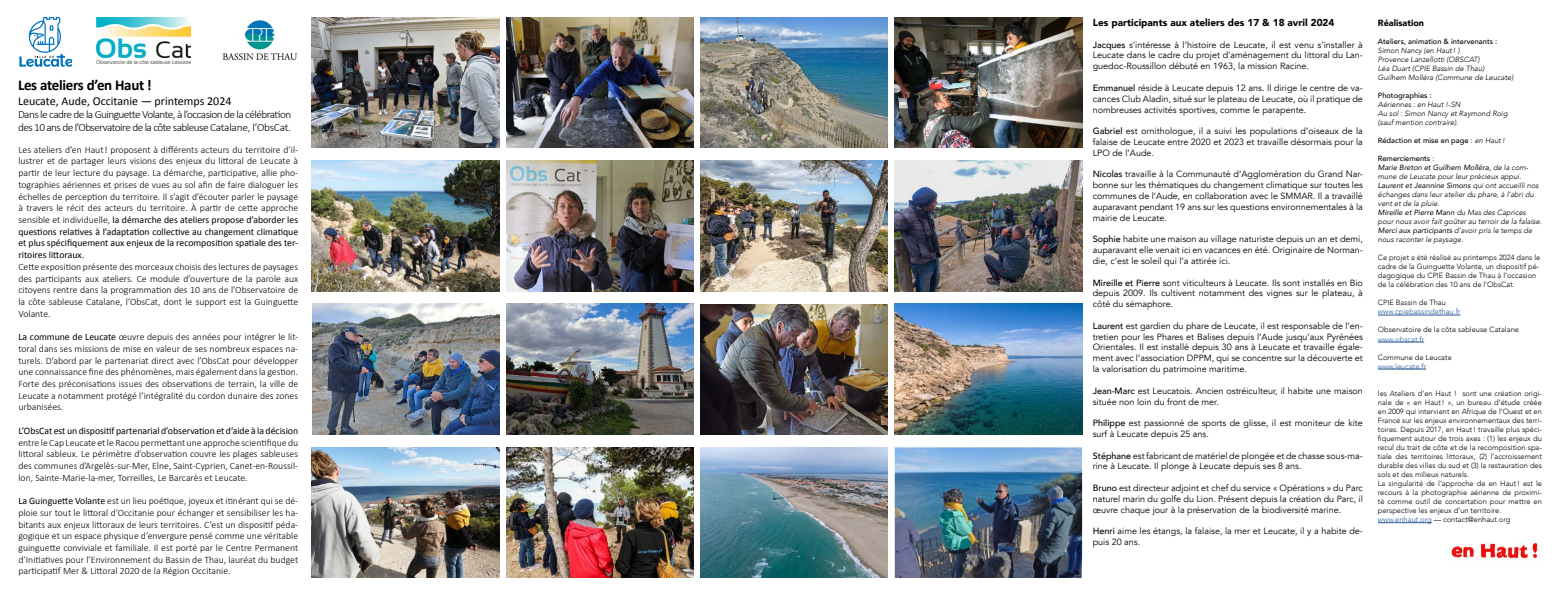
<style>
.page{position:relative;width:1560px;height:596px;background:#fff}
.page>*{position:absolute;margin:0;border:0;box-sizing:border-box;transform-origin:0 0}
.t1{font:700 15px "Calibri";letter-spacing:-.02em;color:#000}
.t2{font:12px "Calibri";color:#000}
.t3{font:300 11px/13.2px "Calibri";letter-spacing:-.05em;color:#000}
.t4{font:900 10px "Avenir";color:#000}
.t5{font:300 9.75px/11.7px "Calibri";color:#000;text-align:justify}
.t6{font:9.75px "Calibri";color:#000}
.t7{font:9px/10.8px "Avenir";color:#000;text-align:justify}
.t8{font:900 9px "Avenir";color:#000}
.t9{font:300 7.5px/9px "Avenir";color:#000}
.t10{font:italic 300 7.5px/9px "Avenir";color:#000}
.t11{font:500 7.5px "Avenir";color:#000}
.t12{font:300 7.5px "Avenir";color:#275b9b}
.s1{font-weight:400}
.s2{font-weight:500}
.s3{font-weight:300;font-style:italic}
.s4{font-weight:500;font-style:normal}
.s5{font-weight:400;font-style:normal}
.s6{color:#275b9b}
</style>
<div class="page">
<img style="left:506px;top:17px;width:187px;height:131px">
<img style="left:700px;top:17px;width:187px;height:131px">
<img style="left:894px;top:17px;width:187px;height:131px">
<img style="left:506px;top:160px;width:187px;height:131px">
<img style="left:700px;top:160px;width:187px;height:131px">
<img style="left:312px;top:17px;width:187px;height:130px">
<img style="left:701px;top:304px;width:186px;height:130px">
<img style="left:894px;top:447px;width:187px;height:130px">
<img style="left:700px;top:447px;width:187px;height:130px">
<img style="left:894px;top:160px;width:187px;height:131px">
<img style="left:312px;top:160px;width:187px;height:131px">
<img style="left:312px;top:447px;width:187px;height:130px">
<img style="left:894px;top:304px;width:187px;height:130px">
<img style="left:312px;top:304px;width:187px;height:130px">
<img style="left:506px;top:304px;width:187px;height:130px">
<img style="left:506px;top:447px;width:187px;height:130px">
<hr style="left:1377px;top:314px;width:83px;height:1px;background:#275b9b">
<hr style="left:1377px;top:341px;width:46px;height:1px;background:#275b9b">
<hr style="left:1377px;top:368px;width:48px;height:1px;background:#275b9b">
<img style="left:222px;top:20px;width:75px;height:40px">
<img style="left:97px;top:17px;width:93px;height:47px">
<svg style="left:19px;top:17px;width:53px;height:50px"></svg>
<img style="left:1451px;top:538px;width:87px;height:22px">
<hr style="left:1377px;top:522px;width:54px;height:1px;background:#275b9b">
<h1 class="t1" style="left:18px;top:75px;width:135px">Les ateliers d’en Haut !</h1>
<p class="t2" style="left:18px;top:92px;width:215px">Leucate, Aude, Occitanie — printemps 2024</p>
<p class="t3" style="left:18px;top:108px;width:275px">Dans le cadre de la Guinguette Volante, à l’occasion de la célébration des 10 ans de l’Observatoire de la côte sableuse Catalane, l’ObsCat.</p>
<p class="t5" style="left:18px;top:143px;width:281px">Les ateliers d’en Haut ! proposent à différents acteurs du territoire d’il&shy;lustrer et de partager leurs visions des enjeux du littoral de Leucate à partir de leur lecture du paysage. La démarche, participative, allie pho&shy;tographies aériennes et prises de vues au sol afin de faire dialoguer les échelles de perception du territoire. Il s’agit d’écouter parler le paysage à travers le récit des acteurs du territoire. À partir de cette approche sensible et individuelle, <span class="s1">la démarche des ateliers propose d’aborder les questions relatives à l’adaptation collective au changement climatique et plus spécifiquement aux enjeux de la recomposition spatiale des ter&shy;ritoires littoraux.</span></p>
<p class="t5" style="left:18px;top:260px;width:281px">Cette exposition présente des morceaux choisis des lectures de paysages des participants aux ateliers. Ce module d’ouverture de la parole aux citoyens rentre dans la programmation des 10 ans de l’Observatoire de la côte sableuse Catalane, l’ObsCat, dont le support est la Guinguette Volante.</p>
<p class="t5" style="left:18px;top:331px;width:281px"><span class="s1">La commune de Leucate</span> œuvre depuis des années pour intégrer le lit&shy;toral dans ses missions de mise en valeur de ses nombreux espaces na&shy;turels. D’abord par le partenariat direct avec l’ObsCat pour développer une connaissance fine des phénomènes, mais également dans la gestion.<br>Forte des préconisations issues des observations de terrain, la ville de Leucate a notamment protégé l’intégralité du cordon dunaire des zones urbanisées.</p>
<p class="t6" style="left:18px;top:423px;width:281px">L’ObsCat est un dispositif partenarial d’observation et d’aide à la décision</p>
<p class="t5" style="left:18px;top:436px;width:281px">entre le Cap Leucate et le Racou permettant une approche scientifique du littoral sableux. Le périmètre d’observation couvre les plages sableuses des communes d’Argelès-sur-Mer, Elne, Saint-Cyprien, Canet-en-Roussil&shy;lon, Sainte-Marie-la-mer, Torreilles, Le Barcarès et Leucate.</p>
<p class="t5" style="left:18px;top:494px;width:281px"><span class="s1">La Guinguette Volante</span> est un lieu poétique, joyeux et itinérant qui se dé&shy;ploie sur tout le littoral d’Occitanie pour échanger et sensibiliser les ha&shy;bitants aux enjeux littoraux de leurs territoires. C’est un dispositif péda&shy;gogique et un espace physique d’envergure pensé comme une véritable guinguette conviviale et familiale. Il est porté par le Centre Permanent d’Initiatives pour l’Environnement du Bassin de Thau, lauréat du budget participatif Mer &amp; Littoral 2020 de la Région Occitanie.</p>
<p class="t4" style="left:1092px;top:14px;width:243px">Les participants aux ateliers des 17 &amp; 18 avril 2024</p>
<p class="t7" style="left:1092px;top:39px;width:271px"><span class="s2">Jacques</span> s’intéresse à l’histoire de Leucate, il est venu s’installer à Leucate dans le cadre du projet d’aménagement du littoral du Lan&shy;guedoc-Roussillon débuté en 1963, la mission Racine.</p>
<p class="t7" style="left:1092px;top:82px;width:272px"><span class="s2">Emmanuel</span> réside à Leucate depuis 12 ans. Il dirige le centre de va&shy;cances Club Aladin, situé sur le plateau de Leucate, où il pratique de nombreuses activités sportives, comme le parapente.</p>
<p class="t7" style="left:1092px;top:126px;width:272px"><span class="s2">Gabriel</span> est ornithologue, il a suivi les populations d’oiseaux de la falaise de Leucate entre 2020 et 2023 et travaille désormais pour la LPO de l’Aude.</p>
<p class="t7" style="left:1092px;top:169px;width:272px"><span class="s2">Nicolas</span> travaille à la Communauté d’Agglomération du Grand Nar&shy;bonne sur les thématiques du changement climatique sur toutes les communes de l’Aude, en collaboration avec le SMMAR. Il a travaillé auparavant pendant 19 ans sur les questions environnementales à la mairie de Leucate.</p>
<p class="t7" style="left:1092px;top:234px;width:272px"><span class="s2">Sophie</span> habite une maison au village naturiste depuis un an et demi, auparavant elle venait ici en vacances en été. Originaire de Norman&shy;die, c’est le soleil qui l’a attirée ici.</p>
<p class="t7" style="left:1092px;top:277px;width:272px"><span class="s2">Mireille et Pierre</span> sont viticulteurs à Leucate. Ils sont installés en Bio depuis 2009. Ils cultivent notamment des vignes sur le plateau, à côté du sémaphore.</p>
<p class="t7" style="left:1092px;top:320px;width:272px"><span class="s2">Laurent</span> est gardien du phare de Leucate, il est responsable de l’en&shy;tretien pour les Phares et Balises depuis l’Aude jusqu’aux Pyrénées Orientales. Il est installé depuis 30 ans à Leucate et travaille égale&shy;ment avec l’association DPPM, qui se concentre sur la découverte et la valorisation du patrimoine maritime.</p>
<p class="t7" style="left:1092px;top:385px;width:272px"><span class="s2">Jean-Marc</span> est Leucatois. Ancien ostréiculteur, il habite une maison située non loin du front de mer.</p>
<p class="t7" style="left:1092px;top:417px;width:271px"><span class="s2">Philippe</span> est passionné de sports de glisse, il est moniteur de kite surf à Leucate depuis 25 ans.</p>
<p class="t7" style="left:1092px;top:450px;width:272px"><span class="s2">Stéphane</span> est fabricant de matériel de plongée et de chasse sous-ma&shy;rine à Leucate. Il plonge à Leucate depuis ses 8 ans.</p>
<p class="t7" style="left:1092px;top:482px;width:272px"><span class="s2">Bruno</span> est directeur adjoint et chef du service « Opérations » du Parc naturel marin du golfe du Lion. Présent depuis la création du Parc, il œuvre chaque jour à la préservation de la biodiversité marine.</p>
<p class="t7" style="left:1092px;top:525px;width:271px"><span class="s2">Henri</span> aime les étangs, la falaise, la mer et Leucate, il y a habite de&shy;puis 20 ans.</p>
<p class="t8" style="left:1377px;top:15px;width:48px">Réalisation</p>
<p class="t11" style="left:1377px;top:35px;width:121px">Ateliers, animation &amp; intervenants :</p>
<p class="t10" style="left:1377px;top:46px;width:137px">Simon Nancy (en Haut! )<br>Provence Lanzellotti (OBSCAT)<br>Léa Duart (CPIE Bassin de Thau)<br>Guilhem Molléra (Commune de Leucate)</p>
<p class="t11" style="left:1377px;top:89px;width:55px">Photographies :</p>
<p class="t10" style="left:1377px;top:100px;width:131px">Aériennes : en Haut !-SN<br>Au sol : Simon Nancy et Raymond Roig (sauf mention contraire).</p>
<p class="t11" style="left:1377px;top:134px;width:128px">Rédaction et mise en page <span class="s1">:</span> <span class="s3">en Haut!</span></p>
<p class="t10" style="left:1377px;top:154px;width:165px"><span class="s4">Remerciements</span> <span class="s5">:<br></span><span class="s1">Marie Breton et Guilhem Molléra</span><span class="s5">,</span> de la com&shy;mune de Leucate pour leur précieux appui.<br><span class="s1">Laurent et Jeannine Simons</span> qui ont accueilli nos échanges dans leur atelier du phare, à l’abri du vent et de la pluie.<br><span class="s1">Mireille et Pierre Mann</span> du Mas des Caprices pour nous avoir fait goûter au terroir de la falaise.<br><span class="s1">Merci aux participants</span> d’avoir pris le temps de nous raconter le paysage.</p>
<p class="t9" style="left:1377px;top:253px;width:164px">Ce projet a été réalisé au printemps 2024 dans le cadre de la Guinguette Volante, un dispositif pé&shy;dagogique du CPIE Bassin de Thau à l’occasion de la célébration des 10 ans de l’ObsCat.</p>
<p class="t9" style="left:1377px;top:298px;width:70px">CPIE Bassin de Thau</p>
<p class="t12" style="left:1377px;top:307px;width:84px">www.cpiebassindethau.fr</p>
<p class="t9" style="left:1377px;top:325px;width:143px">Observatoire de la côte sableuse Catalane</p>
<p class="t12" style="left:1377px;top:334px;width:48px">www.obscat.fr</p>
<p class="t9" style="left:1377px;top:352px;width:75px">Commune de Leucate</p>
<p class="t12" style="left:1377px;top:361px;width:50px">www.leucate.fr</p>
<p class="t9" style="left:1377px;top:388px;width:166px">les Ateliers d’en Haut ! sont une création origi&shy;nale de « en Haut! », un bureau d’étude créée en 2009 qui intervient en Afrique de l’Ouest et en France sur les enjeux environnementaux des terri&shy;toires. Depuis 2017, en Haut! travaille plus spéci&shy;fiquement autour de trois axes : (1) les enjeux du recul du trait de côte et de la recomposition spa&shy;tiale des territoires littoraux, (2) l’accroissement durable des villes du sud et (3) la restauration des sols et des milieux naturels.<br>La singularité de l’approche de en Haut! est le recours à la photographie aérienne de proximi&shy;té comme outil de concertation pour mettre en perspective les enjeux d’un territoire. <span class="s6">www.enhaut.org</span> — contact@enhaut.org</p>
</div>
